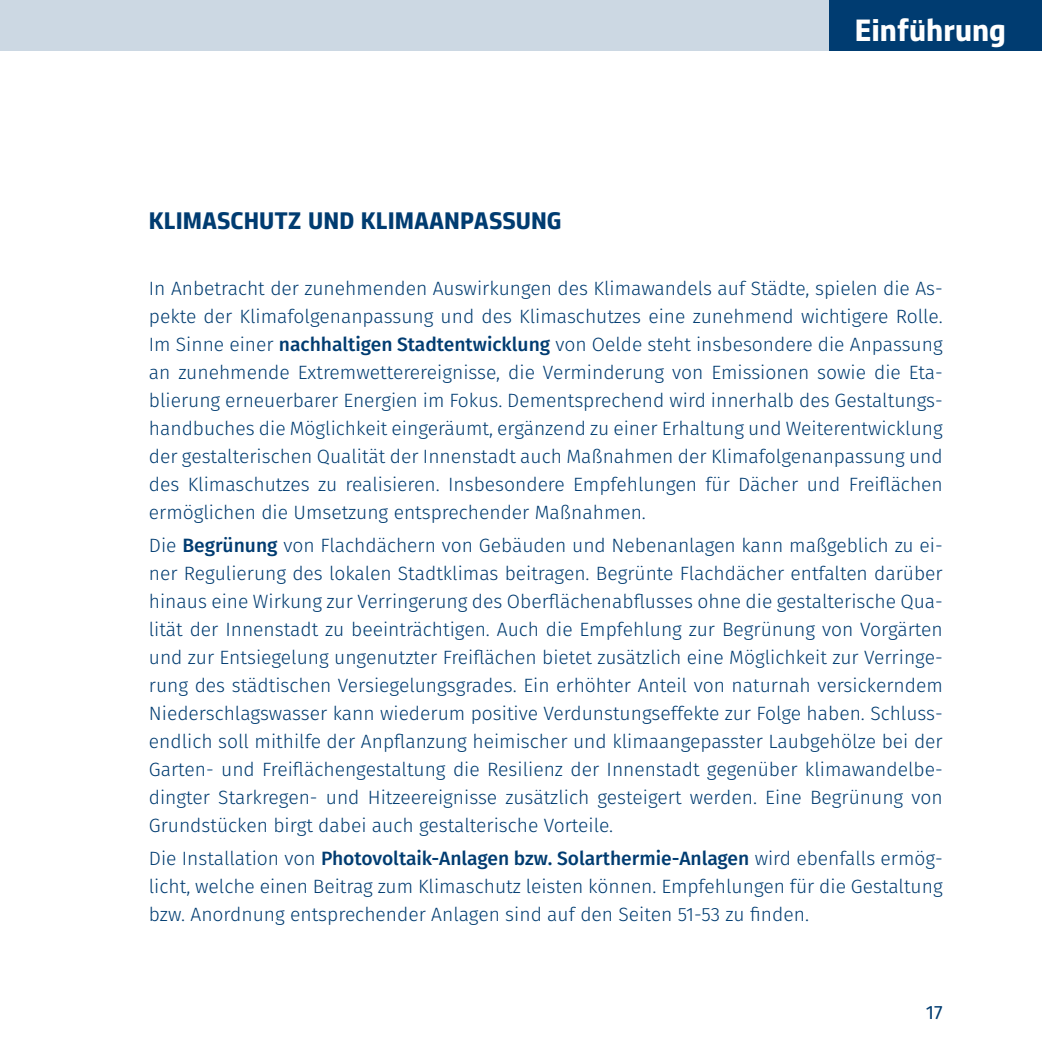
<style>
.page{position:relative;width:1042px;height:1042px;background:#fff}
.page>*{position:absolute;margin:0;border:0;box-sizing:border-box;transform-origin:0 0}
.t1{font:700 31.5px "Dalle Set";color:#fff}
.Überschrift1_werne{font:700 24.5px "Dalle Set";color:#003c71}
.Fließtext_werne{font:300 19.25px/28px "Fira Sans";color:#003c71;text-align:justify}
.t2{font:19.25px "Fira Sans";color:#003c71}
.s1{font-weight:500}
</style>
<div class="page">
<div style="left:0;top:0;width:1042px;height:50px;background:#ccd8e3"></div>
<div style="left:829px;top:0;width:213px;height:50px;background:#003c71"></div>
<p class="Überschrift1_werne" style="left:149px;top:205px;width:414px">KLIMASCHUTZ UND KLIMAANPASSUNG</p>
<h1 class="t1" style="left:855px;top:10px;width:153px">Einführung</h1>
<p class="Fließtext_werne" style="left:149px;top:274px;width:795px">In Anbetracht der zunehmenden Auswirkungen des Klimawandels auf Städte, spielen die As&shy;pekte der Klimafolgenanpassung und des Klimaschutzes eine zunehmend wichtigere Rolle.<br>Im Sinne einer <span class="s1">nachhaltigen Stadtentwicklung</span> von Oelde steht insbesondere die Anpassung an zunehmende Extremwetterereignisse, die Verminderung von Emissionen sowie die Eta&shy;blierung erneuerbarer Energien im Fokus. Dementsprechend wird innerhalb des Gestaltungs&shy;handbuches die Möglichkeit eingeräumt, ergänzend zu einer Erhaltung und Weiterentwicklung der gestalterischen Qualität der Innenstadt auch Maßnahmen der Klimafolgenanpassung und des Klimaschutzes zu realisieren. Insbesondere Empfehlungen für Dächer und Freiflächen ermöglichen die Umsetzung entsprechender Maßnahmen.</p>
<p class="Fließtext_werne" style="left:149px;top:531px;width:795px">Die <span class="s1">Begrünung</span> von Flachdächern von Gebäuden und Nebenanlagen kann maßgeblich zu ei&shy;ner Regulierung des lokalen Stadtklimas beitragen. Begrünte Flachdächer entfalten darüber hinaus eine Wirkung zur Verringerung des Oberflächenabflusses ohne die gestalterische Qua&shy;lität der Innenstadt zu beeinträchtigen. Auch die Empfehlung zur Begrünung von Vorgärten und zur Entsiegelung ungenutzter Freiflächen bietet zusätzlich eine Möglichkeit zur Verringe&shy;rung des städtischen Versiegelungsgrades. Ein erhöhter Anteil von naturnah versickerndem Niederschlagswasser kann wiederum positive Verdunstungseffekte zur Folge haben. Schluss&shy;endlich soll mithilfe der Anpflanzung heimischer und klimaangepasster Laubgehölze bei der Garten- und Freiflächengestaltung die Resilienz der Innenstadt gegenüber klimawandelbe&shy;dingter Starkregen- und Hitzeereignisse zusätzlich gesteigert werden. Eine Begrünung von Grundstücken birgt dabei auch gestalterische Vorteile.</p>
<p class="Fließtext_werne" style="left:149px;top:844px;width:795px">Die Installation von <span class="s1">Photovoltaik-Anlagen bzw. Solarthermie-Anlagen</span> wird ebenfalls ermög&shy;licht, welche einen Beitrag zum Klimaschutz leisten können. Empfehlungen für die Gestaltung bzw. Anordnung entsprechender Anlagen sind auf den Seiten 51-53 zu finden.</p>
<p class="t2" style="left:925px;top:997px;width:18px">17</p>
</div>
